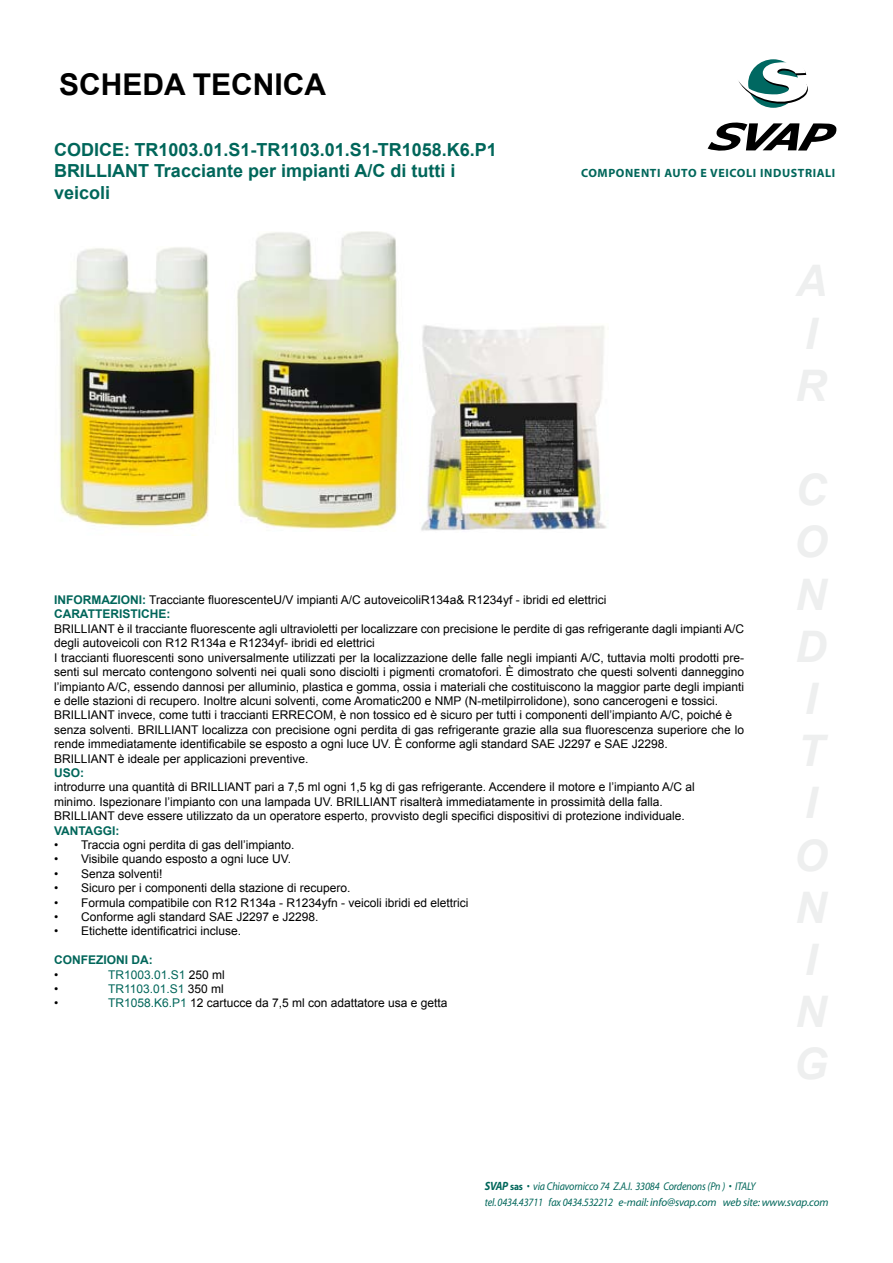
<style>
.page{position:relative;width:893px;height:1263px;background:#fff}
.page>*{position:absolute;margin:0;border:0;box-sizing:border-box;transform-origin:0 0}
.t1{font:700 30px "Arial";color:#000}
.t2{font:700 18px/21.6px "Arial";color:#00665a}
.t3{font:12px/14.4px "Arial";color:#000}
.t4{font:12px "Arial";color:#00665a}
.t5{font:700 12px "Myriad";letter-spacing:.05em;color:#00665a}
.t6{font:700 12px "Arial";color:#00665a}
.t7{font:italic 11.25px/16.5px "Myriad";letter-spacing:-.015em;color:#00665a;scale:.9 1}
.s1{font-weight:700;color:#00665a}
.s2{color:#000}
.s3{color:#00665a}
.s4{font-weight:700;font-size:12px}
.s5{font-weight:700;font-style:normal;font-size:10.5px}
</style>
<div class="page">
<svg style="left:748px;top:59px;width:51px;height:49px"></svg>
<svg style="left:738px;top:62px;width:70px;height:43px"></svg>
<svg style="left:708px;top:122px;width:128px;height:29px"></svg>
<img style="left:59px;top:247px;width:153px;height:281px">
<img style="left:237px;top:231px;width:164px;height:298px">
<img style="left:421px;top:325px;width:186px;height:206px">
<h1 class="t1" style="left:59px;top:67px;width:269px">SCHEDA TECNICA</h1>
<h2 class="t2" style="left:54px;top:138px;width:444px">CODICE: TR1003.01.S1-TR1103.01.S1-TR1058.K6.P1<br>BRILLIANT Tracciante per impianti A/C di tutti i veicoli</h2>
<p class="t5" style="left:581px;top:167px;width:256px">COMPONENTI AUTO E VEICOLI INDUSTRIALI</p>
<p class="t3" style="left:54px;top:593px;width:554px"><span class="s1">INFORMAZIONI:</span> Tracciante fluorescenteU/V impianti A/C autoveicoliR134a&amp; R1234yf - ibridi ed elettrici<br><span class="s1">CARATTERISTICHE:</span></p>
<p class="t3" style="left:54px;top:621px;width:692px">BRILLIANT è il tracciante fluorescente agli ultravioletti per localizzare con precisione le perdite di gas refrigerante dagli impianti A/C degli autoveicoli con R12 R134a e R1234yf- ibridi ed elettrici<br>I traccianti fluorescenti sono universalmente utilizzati per la localizzazione delle falle negli impianti A/C, tuttavia molti prodotti pre&shy;senti sul mercato contengono solventi nei quali sono disciolti i pigmenti cromatofori. È dimostrato che questi solventi danneggino l’impianto A/C, essendo dannosi per alluminio, plastica e gomma, ossia i materiali che costituiscono la maggior parte degli impianti e delle stazioni di recupero. Inoltre alcuni solventi, come Aromatic200 e NMP (N-metilpirrolidone), sono cancerogeni e tossici.<br>BRILLIANT invece, come tutti i traccianti ERRECOM, è non tossico ed è sicuro per tutti i componenti dell’impianto A/C, poiché è senza solventi. BRILLIANT localizza con precisione ogni perdita di gas refrigerante grazie alla sua fluorescenza superiore che lo rende immediatamente identificabile se esposto a ogni luce UV. È conforme agli standard SAE J2297 e SAE J2298.<br>BRILLIANT è ideale per applicazioni preventive.</p>
<p class="t6" style="left:54px;top:766px;width:31px">USO:</p>
<p class="t3" style="left:54px;top:780px;width:642px">introdurre una quantità di BRILLIANT pari a 7,5 ml ogni 1,5 kg di gas refrigerante. Accendere il motore e l’impianto A/C al minimo. Ispezionare l’impianto con una lampada UV. BRILLIANT risalterà immediatamente in prossimità della falla.<br>BRILLIANT deve essere utilizzato da un operatore esperto, provvisto degli specifici dispositivi di protezione individuale.</p>
<p class="t6" style="left:54px;top:823px;width:67px">VANTAGGI:</p>
<p class="t3" style="left:54px;top:837px;width:242px">• Traccia ogni perdita di gas dell’impianto.</p>
<p class="t3" style="left:54px;top:852px;width:239px">• Visibile quando esposto a ogni luce UV.</p>
<p class="t3" style="left:54px;top:866px;width:110px">• Senza solventi!</p>
<p class="t3" style="left:54px;top:881px;width:298px">• Sicuro per i componenti della stazione di recupero.</p>
<p class="t3" style="left:54px;top:895px;width:416px">• Formula compatibile con R12 R134a - R1234yfn - veicoli ibridi ed elettrici</p>
<p class="t3" style="left:54px;top:909px;width:266px">• Conforme agli standard SAE J2297 e J2298.</p>
<p class="t3" style="left:54px;top:924px;width:189px">• Etichette identificatrici incluse.</p>
<p class="t6" style="left:54px;top:953px;width:100px">CONFEZIONI DA:</p>
<p class="t3" style="left:54px;top:967px;width:6px">•</p>
<p class="t4" style="left:108px;top:967px;width:118px">TR1003.01.S1 <span class="s2">250 ml</span></p>
<p class="t3" style="left:54px;top:981px;width:6px">•</p>
<p class="t4" style="left:108px;top:982px;width:117px">TR1103.01.S1 <span class="s2">350 ml</span></p>
<p class="t3" style="left:54px;top:996px;width:6px">•</p>
<p class="t3" style="left:108px;top:996px;width:341px"><span class="s3">TR1058.K6.P1</span> 12 cartucce da 7,5 ml con adattatore usa e getta</p>
<p class="t7" style="left:485px;top:1178px;width:383px"><span class="s4">SVAP</span> <span class="s5">sas</span> • via Chiavornicco 74 Z.A.I. 33084 Cordenons (Pn ) • ITALY<br>tel. 0434.43711 fax 0434.532212 e-mail: info@svap.com web site: www.svap.com</p>
</div>
